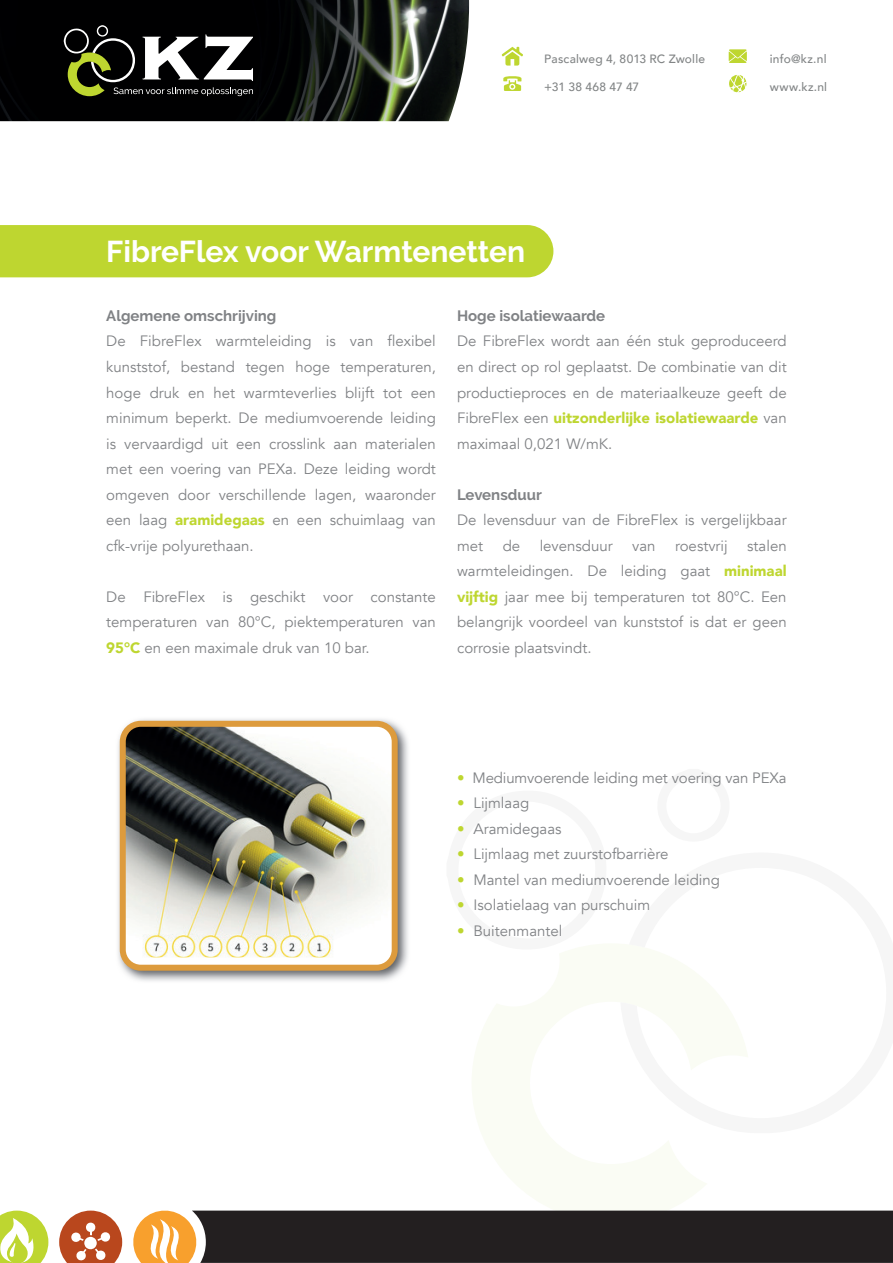
<style>
.page{position:relative;width:893px;height:1263px;background:#fff}
.page>*{position:absolute;margin:0;border:0;box-sizing:border-box;transform-origin:0 0}
.t1{font:700 30px "Raleway";color:#fff}
.t2{font:15px/25.5px "Avenir";color:#808285;text-align:justify}
.t3{font:700 15px "Raleway";color:#808285}
.t4{font:500 12px "Avenir";letter-spacing:.02em;color:#828586}
.s1{font-weight:900;color:#bed630}
</style>
<div class="page">
<svg style="left:472px;top:944px;width:234px;height:263px"></svg>
<svg style="left:472px;top:944px;width:136px;height:5px"></svg>
<svg style="left:620px;top:944px;width:128px;height:189px"></svg>
<img style="left:0;top:0;width:469px;height:121px">
<svg style="left:503px;top:76px;width:18px;height:15px"></svg>
<svg style="left:729px;top:75px;width:17px;height:17px"></svg>
<svg style="left:502px;top:47px;width:21px;height:19px"></svg>
<svg style="left:729px;top:49px;width:18px;height:14px"></svg>
<svg style="left:64px;top:25px;width:189px;height:71px"></svg>
<svg style="left:0;top:1210px;width:48px;height:53px"></svg>
<svg style="left:59px;top:1210px;width:63px;height:53px"></svg>
<svg style="left:133px;top:1207px;width:760px;height:56px"></svg>
<div style="left:0;top:225px;width:553px;height:52px;background:#bed630"></div>
<img style="left:118px;top:719px;width:290px;height:262px">
<div style="left:123px;top:724px;width:272px;height:244px;background:#fff;border-radius:18px"></div>
<img style="left:123px;top:724px;width:272px;height:233px">
<div style="left:120px;top:721px;width:278px;height:250px;border:6px solid #dd9b3d;border-radius:18px"></div>
<p class="t4" style="left:544px;top:48px;width:162px">Pascalweg 4, 8013 RC Zwolle</p>
<p class="t4" style="left:544px;top:76px;width:96px">+31 38 468 47 47</p>
<h1 class="t1" style="left:106px;top:234px;width:420px">FibreFlex voor Warmtenetten</h1>
<p class="t4" style="left:770px;top:48px;width:58px">info@kz.nl</p>
<p class="t4" style="left:770px;top:76px;width:59px">www.kz.nl</p>
<p class="t3" style="left:106px;top:307px;width:172px">Algemene omschrijving</p>
<p class="t2" style="left:106px;top:329px;width:331px">De FibreFlex warmteleiding is van flexibel kunststof, bestand tegen hoge temperaturen, hoge druk en het warmteverlies blijft tot een minimum beperkt. De mediumvoerende leiding is vervaardigd uit een crosslink aan materialen met een voering van PEXa. Deze leiding wordt omgeven door verschillende lagen, waaronder een laag <span class="s1">aramidegaas</span> en een schuimlaag van cfk-vrije polyurethaan.</p>
<p class="t2" style="left:106px;top:584px;width:331px">De FibreFlex is geschikt voor constante temperaturen van 80°C, piektemperaturen van <span class="s1">95°C</span> en een maximale druk van 10 bar.</p>
<p class="t3" style="left:457px;top:307px;width:149px">Hoge isolatiewaarde</p>
<p class="t2" style="left:457px;top:329px;width:331px">De FibreFlex wordt aan één stuk geproduceerd en direct op rol geplaatst. De combinatie van dit productieproces en de materiaalkeuze geeft de FibreFlex een <span class="s1">uitzonderlĳke isolatiewaarde</span> van maximaal 0,021 W/mK.</p>
<p class="t3" style="left:457px;top:486px;width:86px">Levensduur</p>
<p class="t2" style="left:457px;top:507px;width:331px">De levensduur van de FibreFlex is vergelijkbaar met</p>
<p class="t2" style="left:457px;top:533px;width:331px;text-indent:290px">stalen warmteleidingen. De leiding gaat <span class="s1">minimaal vĳftig</span> jaar mee bij temperaturen tot 80°C. Een belangrijk voordeel van kunststof is dat er geen corrosie plaatsvindt.</p>
<p class="t2" style="left:503px;top:533px;width:19px">de</p>
<p class="t2" style="left:540px;top:533px;width:75px">levensduur</p>
<p class="t2" style="left:632px;top:533px;width:25px">van</p>
<p class="t2" style="left:675px;top:533px;width:54px">roestvrij</p>
<p class="t2" style="left:457px;top:765px;width:331px"><span class="s1">•</span> Mediumvoerende leiding met voering van PEXa</p>
<p class="t2" style="left:457px;top:791px;width:74px"><span class="s1">•</span> Lijmlaag</p>
<p class="t2" style="left:457px;top:816px;width:106px"><span class="s1">•</span> Aramidegaas</p>
<p class="t2" style="left:457px;top:842px;width:213px"><span class="s1">•</span> Lijmlaag met zuurstofbarrière</p>
<p class="t2" style="left:457px;top:867px;width:264px"><span class="s1">•</span> Mantel van mediumvoerende leiding</p>
<p class="t2" style="left:457px;top:893px;width:195px"><span class="s1">•</span> Isolatielaag van purschuim</p>
<p class="t2" style="left:457px;top:918px;width:107px"><span class="s1">•</span> Buitenmantel</p>
</div>
